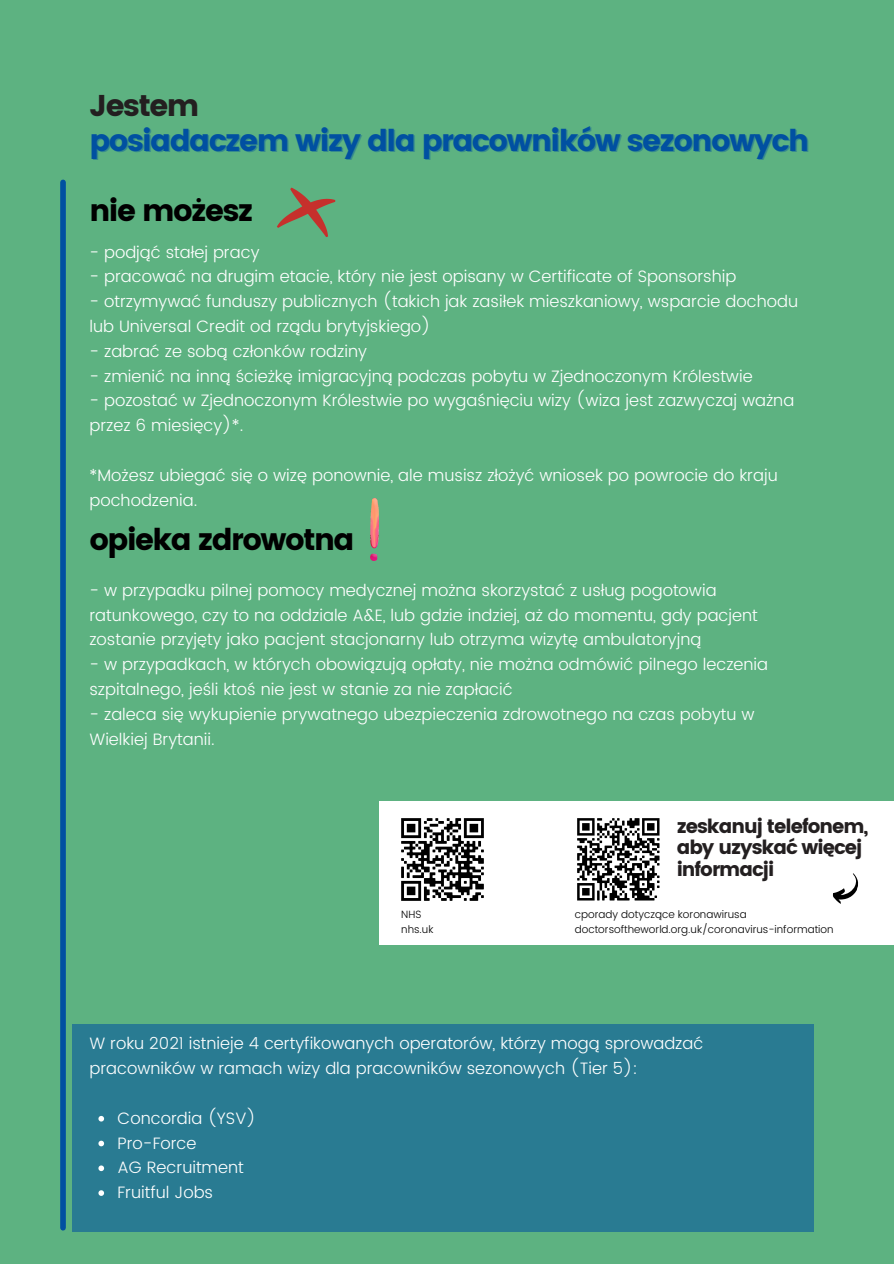
<style>
.page{position:relative;width:894px;height:1264px;background:#fff}
.page>*{position:absolute;margin:0;border:0;box-sizing:border-box;transform-origin:0 0}
.t1{font:30px "Poppins";letter-spacing:-.05em;color:#0050a1}
.t2{font:30px "Poppins";letter-spacing:-.05em;color:#000}
.t3{font:30px "Poppins";letter-spacing:-.05em;color:#231f20}
.t4{font:19.5px/21.5px "Poppins";letter-spacing:-.05em;color:#231f20}
.t5{font:300 16.5px/24.8px "Poppins";color:#fff}
.t6{font:300 10.5px "Poppins";color:#000}
.s1{color:rgb(0 80 161/.4)}
</style>
<div class="page">
<div style="left:0;top:0;width:893px;height:1263px;background:#5db281"></div>
<svg style="left:277px;top:187px;width:58px;height:50px"></svg>
<div style="left:72px;top:1024px;width:741px;height:207px;background:#297b92"></div>
<div style="left:60px;top:182px;width:6px;height:1045px;background:#0050a1"></div>
<div style="left:379px;top:801px;width:514px;height:143px;background:#fff"></div>
<img style="left:401px;top:818px;width:83px;height:83px">
<svg style="left:832px;top:873px;width:26px;height:31px"></svg>
<img style="left:577px;top:818px;width:83px;height:83px">
<img style="left:370px;top:498px;width:8px;height:62px">
<svg style="left:98px;top:1115px;width:6px;height:6px"></svg>
<svg style="left:98px;top:1140px;width:6px;height:6px"></svg>
<svg style="left:98px;top:1165px;width:6px;height:6px"></svg>
<svg style="left:98px;top:1190px;width:6px;height:5px"></svg>
<p class="t3" style="left:89px;top:88px;width:111px">Jestem</p>
<p class="t1" style="left:91px;top:123px;width:719px"><span class="s1">po</span>siadaczem wizy dla pracowników sezonowych</p>
<p class="t2" style="left:89px;top:193px;width:165px">nie możesz</p>
<p class="t5" style="left:89px;top:239px;width:171px">- podjąć stałej pracy</p>
<p class="t5" style="left:89px;top:264px;width:648px">- pracować na drugim etacie, który nie jest opisany w Certificate of Sponsorship</p>
<p class="t5" style="left:89px;top:289px;width:710px">- otrzymywać funduszy publicznych (takich jak zasiłek mieszkaniowy, wsparcie dochodu lub Universal Credit od rządu brytyjskiego)</p>
<p class="t5" style="left:89px;top:339px;width:279px">- zabrać ze sobą członków rodziny</p>
<p class="t5" style="left:89px;top:363px;width:664px">- zmienić na inną ścieżkę imigracyjną podczas pobytu w Zjednoczonym Królestwie</p>
<p class="t5" style="left:89px;top:388px;width:706px">- pozostać w Zjednoczonym Królestwie po wygaśnięciu wizy (wiza jest zazwyczaj ważna przez 6 miesięcy)*.</p>
<p class="t5" style="left:89px;top:462px;width:689px">*Możesz ubiegać się o wizę ponownie, ale musisz złożyć wniosek po powrocie do kraju pochodzenia.</p>
<p class="t2" style="left:89px;top:522px;width:266px">opieka zdrowotna</p>
<p class="t5" style="left:89px;top:578px;width:669px">- w przypadku pilnej pomocy medycznej można skorzystać z usług pogotowia ratunkowego, czy to na oddziale A&amp;E, lub gdzie indziej, aż do momentu, gdy pacjent zostanie przyjęty jako pacjent stacjonarny lub otrzyma wizytę ambulatoryjną</p>
<p class="t5" style="left:89px;top:652px;width:680px">- w przypadkach, w których obowiązują opłaty, nie można odmówić pilnego leczenia szpitalnego, jeśli ktoś nie jest w stanie za nie zapłacić</p>
<p class="t5" style="left:89px;top:701px;width:666px">- zaleca się wykupienie prywatnego ubezpieczenia zdrowotnego na czas pobytu w<br>Wielkiej Brytanii.</p>
<p class="t6" style="left:401px;top:907px;width:22px">NHS</p>
<p class="t6" style="left:401px;top:923px;width:34px">nhs.uk</p>
<p class="t4" style="left:676px;top:815px;width:193px">zeskanuj telefonem, aby uzyskać więcej informacji</p>
<p class="t6" style="left:574px;top:907px;width:173px">cporady dotyczące koronawirusa</p>
<p class="t6" style="left:574px;top:923px;width:260px">doctorsoftheworld.org.uk/coronavirus-information</p>
<p class="t5" style="left:89px;top:1031px;width:615px">W roku 2021 istnieje 4 certyfikowanych operatorów, którzy mogą sprowadzać pracowników w ramach wizy dla pracowników sezonowych (Tier 5):</p>
<p class="t5" style="left:117px;top:1105px;width:140px">Concordia (YSV)</p>
<p class="t5" style="left:117px;top:1130px;width:80px">Pro-Force</p>
<p class="t5" style="left:117px;top:1155px;width:128px">AG Recruitment</p>
<p class="t5" style="left:117px;top:1179px;width:97px">Fruitful Jobs</p>
</div>
